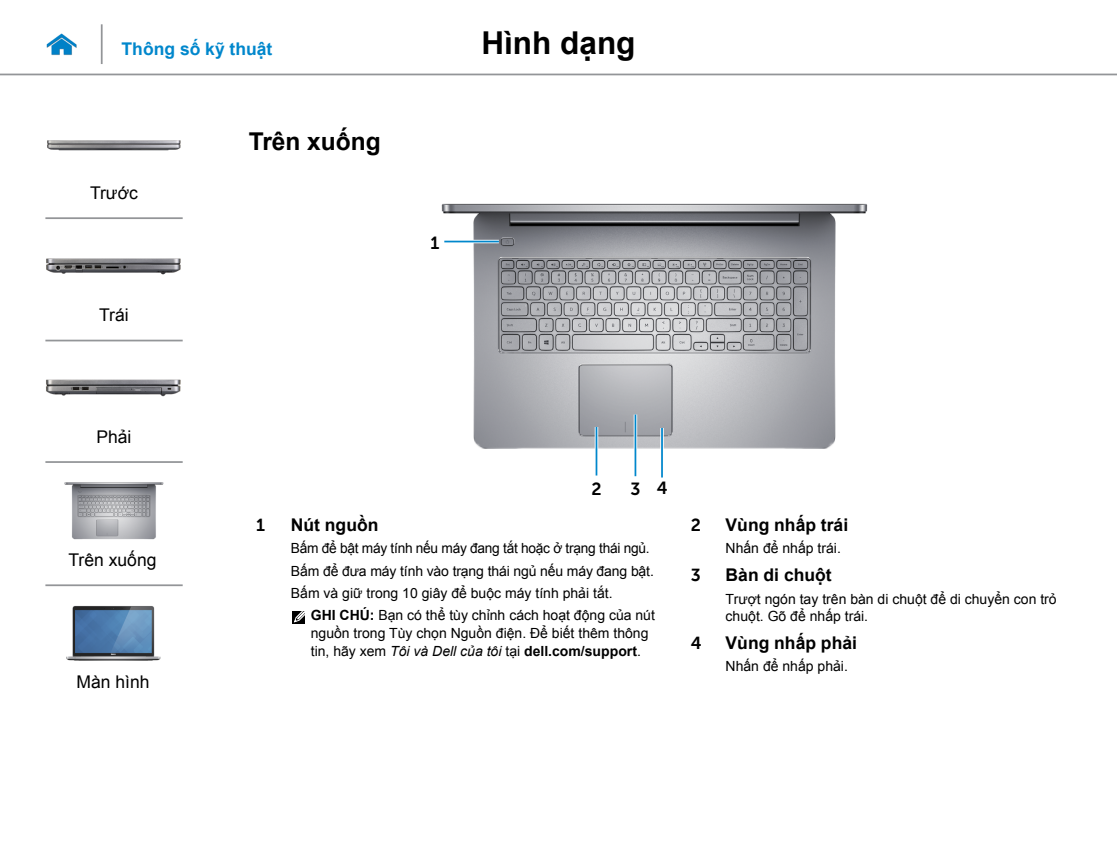
<style>
.page{position:relative;width:1117px;height:844px;background:#fff}
.page>*{position:absolute;margin:0;border:0;box-sizing:border-box;transform-origin:0 0}
.t1{font:700 31.5px "Arial";color:#000}
.Head2{font:700 24.5px "Arial";color:#000}
.Callout_Head{font:700 17.5px "Arial";color:#000}
.t2{font:17.5px "Arial";color:#000}
.t3{font:700 17.5px "Arial";color:#0087cc}
.Callout_Head-2{font:700 17.5px "Museo Sans For Dell";color:#000}
.Callout-L{font:17.5px "Museo Sans For Dell 700";color:#000}
.Callout_description{font:14px/17.5px "Arial";color:#000}
.Note{font:14px/17.5px "Arial";color:#000}
.Callout_description-2{font:14px "Arial";letter-spacing:-.02em;color:#000}
.s1{font-weight:700}
.s2{font-style:italic}
</style>
<div class="page">
<hr style="left:0;top:74px;width:1116px;height:1px;background:#939598">
<img style="left:46px;top:33px;width:31px;height:23px">
<img style="left:441px;top:203px;width:427px;height:246px">
<hr style="left:444px;top:240px;width:55px;height:3px;background:#fff">
<hr style="left:444px;top:240px;width:55px;height:2px;background:#0087cc">
<svg style="left:633px;top:414px;width:4px;height:62px"></svg>
<hr style="left:634px;top:414px;width:2px;height:62px;background:#0087cc">
<hr style="left:660px;top:428px;width:3px;height:49px;background:#fff">
<hr style="left:661px;top:428px;width:1px;height:49px;background:#0087cc">
<svg style="left:594px;top:427px;width:4px;height:48px"></svg>
<hr style="left:595px;top:427px;width:2px;height:48px;background:#0087cc">
<div style="left:292px;top:611px;width:13px;height:12px;background:#000"></div>
<svg style="left:294px;top:611px;width:11px;height:11px"></svg>
<hr style="left:101px;top:24px;width:2px;height:40px;background:#939598">
<img style="left:47px;top:140px;width:134px;height:11px">
<img style="left:46px;top:258px;width:135px;height:17px">
<img style="left:46px;top:379px;width:135px;height:18px">
<img style="left:64px;top:482px;width:100px;height:58px">
<img style="left:66px;top:605px;width:95px;height:56px">
<hr style="left:45px;top:217px;width:138px;height:2px;background:#939598">
<hr style="left:45px;top:339px;width:138px;height:2px;background:#939598">
<hr style="left:45px;top:461px;width:138px;height:2px;background:#939598">
<hr style="left:45px;top:584px;width:138px;height:2px;background:#939598">
<p class="t3" style="left:122px;top:37px;width:152px">Thông số kỹ thuật</p>
<h1 class="t1" style="left:481px;top:22px;width:156px">Hình dạng</h1>
<p class="t2" style="left:90px;top:181px;width:49px">Trước</p>
<p class="t2" style="left:99px;top:303px;width:31px">Trái</p>
<p class="Head2" style="left:249px;top:125px;width:134px">Trên xuống</p>
<p class="Callout-L" style="left:430px;top:233px;width:10px">1</p>
<p class="t2" style="left:96px;top:425px;width:37px">Phải</p>
<p class="t2" style="left:69px;top:548px;width:89px">Trên xuống</p>
<p class="t2" style="left:76px;top:670px;width:74px">Màn hình</p>
<p class="Callout-L" style="left:591px;top:478px;width:12px">2</p>
<p class="Callout-L" style="left:630px;top:479px;width:12px">3</p>
<p class="Callout-L" style="left:656px;top:478px;width:12px">4</p>
<p class="Callout_Head-2" style="left:256px;top:515px;width:10px">1</p>
<p class="Callout_Head" style="left:291px;top:512px;width:89px">Nút nguồn</p>
<p class="Callout_description-2" style="left:291px;top:539px;width:360px">Bấm để bật máy tính nếu máy đang tắt hoặc ở trạng thái ngủ.</p>
<p class="Callout_description" style="left:291px;top:562px;width:364px">Bấm để đưa máy tính vào trạng thái ngủ nếu máy đang bật.</p>
<p class="Callout_description" style="left:291px;top:584px;width:323px">Bấm và giữ trong 10 giây để buộc máy tính phải tắt.</p>
<p class="Note" style="left:311px;top:606px;width:345px"><span class="s1">GHI CHÚ:</span> Bạn có thể tùy chỉnh cách hoạt động của nút nguồn trong Tùy chọn Nguồn điện. Để biết thêm thông tin, hãy xem <span class="s2">Tôi và Dell của tôi</span> tại <span class="s1">dell.com/support</span>.</p>
<p class="Callout_Head-2" style="left:690px;top:515px;width:12px">2</p>
<p class="Callout_Head" style="left:725px;top:512px;width:124px">Vùng nhấp trái</p>
<p class="Callout_description" style="left:725px;top:539px;width:117px">Nhấn để nhấp trái.</p>
<p class="Callout_Head-2" style="left:690px;top:565px;width:12px">3</p>
<p class="Callout_Head" style="left:725px;top:563px;width:107px">Bàn di chuột</p>
<p class="Callout_description" style="left:725px;top:590px;width:332px">Trượt ngón tay trên bàn di chuột để di chuyển con trỏ chuột. Gõ để nhấp trái.</p>
<p class="Callout_Head-2" style="left:690px;top:633px;width:12px">4</p>
<p class="Callout_Head" style="left:725px;top:631px;width:133px">Vùng nhấp phải</p>
<p class="Callout_description" style="left:725px;top:657px;width:124px">Nhấn để nhấp phải.</p>
</div>
